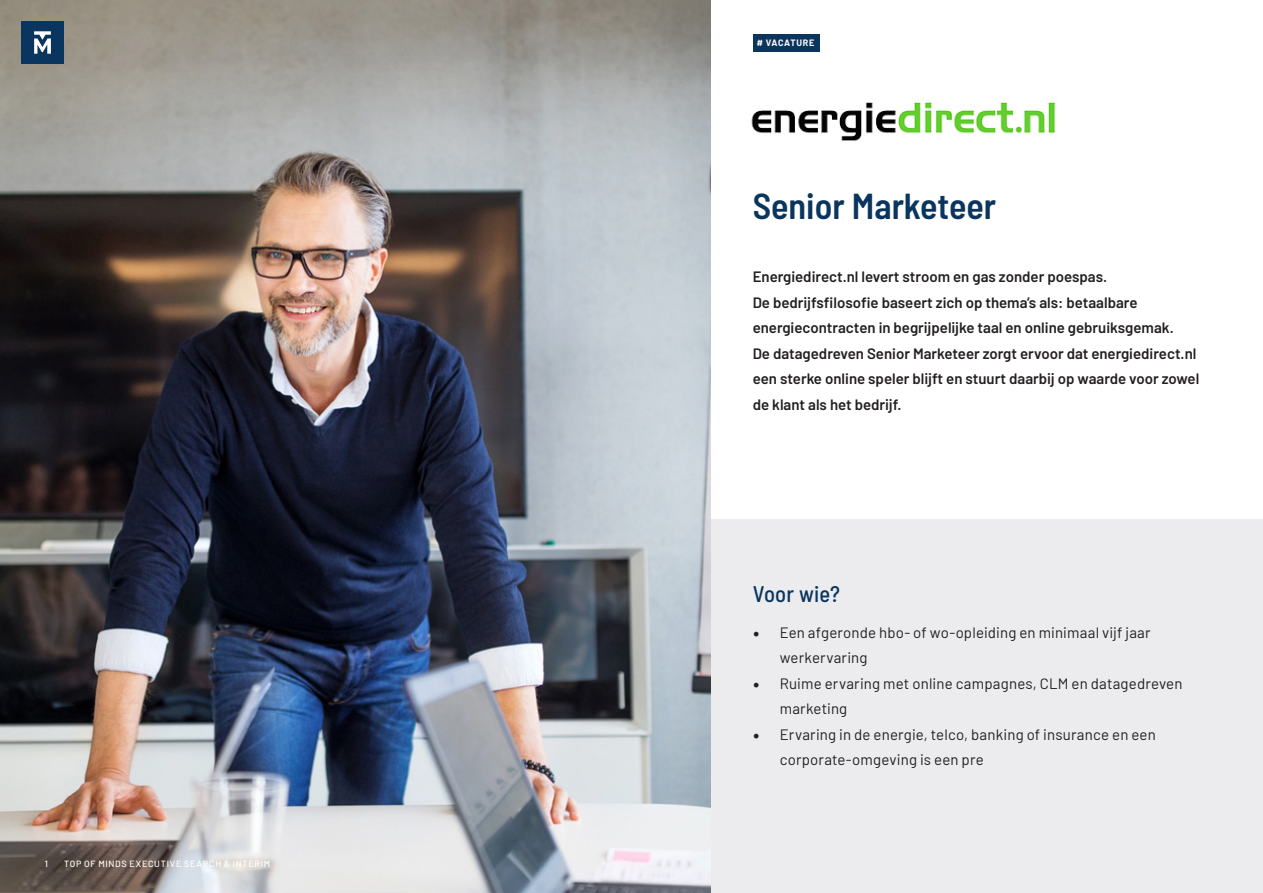
<style>
.page{position:relative;width:1263px;height:893px;background:#fff}
.page>*{position:absolute;margin:0;border:0;box-sizing:border-box;transform-origin:0 0}
.t1{font:600 semi-condensed 36px "Barlow";color:#0a355e}
.t2{font:500 semi-condensed 22.5px "Barlow";letter-spacing:.01em;color:#0a355e}
.t3{font:600 15px/25.5px "Barlow";color:#231f20}
.t4{font:15px/25.5px "Barlow";letter-spacing:.01em;color:#231f20}
.t5{font:500 9px "Barlow";letter-spacing:.08em;color:#fff}
.t6{font:700 9px "Barlow";letter-spacing:.065em;color:#fff}
.s1{font-family:"Minion Pro";font-size:18px}
</style>
<div class="page">
<img style="left:751px;top:102px;width:305px;height:39px">
<div style="left:710px;top:519px;width:553px;height:374px;background:#ececee"></div>
<img style="left:0;top:0;width:710px;height:893px">
<div style="left:21px;top:21px;width:43px;height:43px;background:#0a355e"></div>
<svg style="left:34px;top:31px;width:17px;height:23px"></svg>
<div style="left:753px;top:34px;width:67px;height:17px;background:#0a355e"></div>
<p class="t5" style="left:45px;top:857px;width:5px">1</p>
<p class="t5" style="left:64px;top:857px;width:208px">TOP OF MINDS EXECUTIVE SEARCH &amp; INTERIM</p>
<p class="t6" style="left:757px;top:36px;width:59px"># VACATURE</p>
<p class="t1" style="left:753px;top:180px;width:245px">Senior Marketeer</p>
<p class="t3" style="left:753px;top:263px;width:356px">Energiedirect.nl levert stroom en gas zonder poespas.</p>
<p class="t3" style="left:753px;top:288px;width:386px">De bedrijfsfilosofie baseert zich op thema’s als: betaalbare</p>
<p class="t3" style="left:753px;top:314px;width:423px">energiecontracten in begrijpelijke taal en online gebruiksgemak.</p>
<p class="t3" style="left:753px;top:339px;width:448px">De datagedreven Senior Marketeer zorgt ervoor dat energiedirect.nl een sterke online speler blijft en stuurt daarbij op waarde voor zowel de klant als het bedrijf.</p>
<p class="t2" style="left:753px;top:577px;width:89px">Voor wie?</p>
<p class="t4" style="left:780px;top:618px;width:372px;text-indent:-27px"><span class="s1">•</span> Een afgeronde hbo- of wo-opleiding en minimaal vijf jaar werkervaring</p>
<p class="t4" style="left:780px;top:669px;width:404px;text-indent:-27px"><span class="s1">•</span> Ruime ervaring met online campagnes, CLM en datagedreven marketing</p>
<p class="t4" style="left:780px;top:720px;width:378px;text-indent:-27px"><span class="s1">•</span> Ervaring in de energie, telco, banking of insurance en een corporate-omgeving is een pre</p>
</div>
